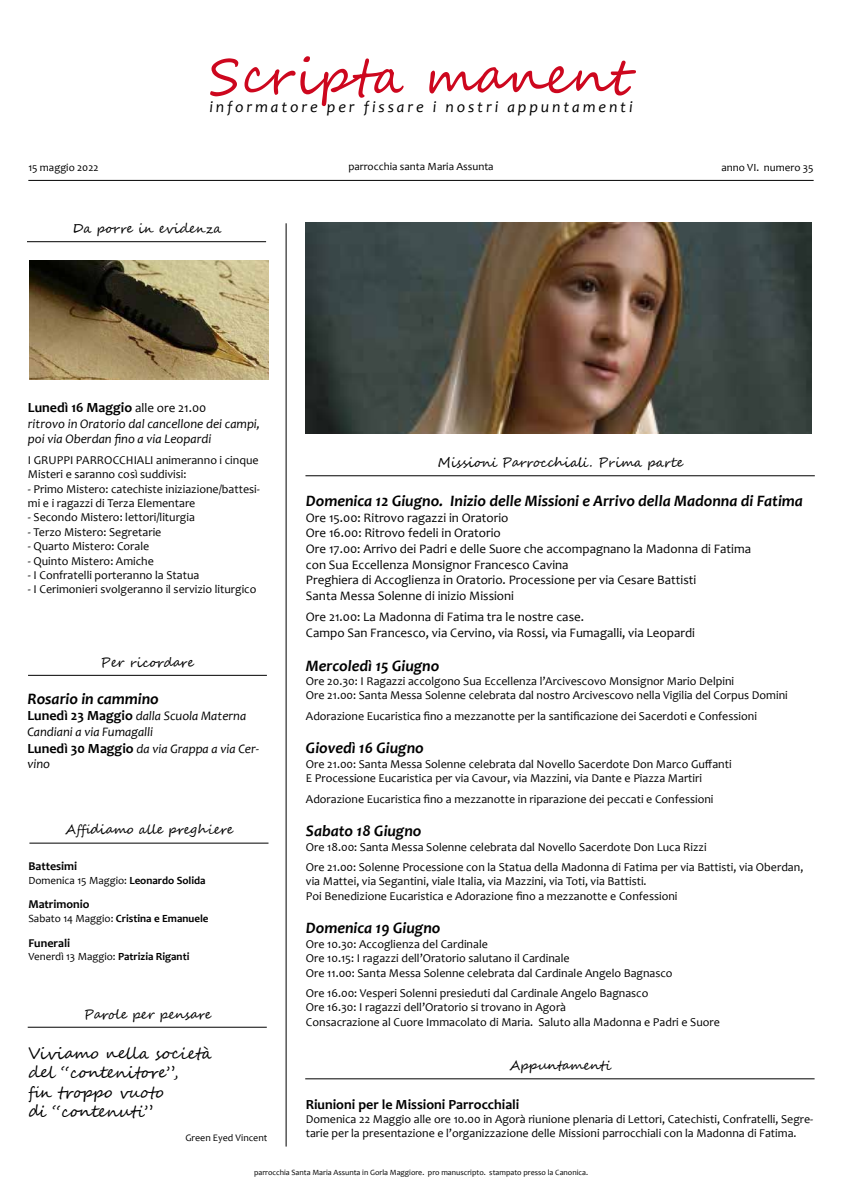
<style>
.page{position:relative;width:842px;height:1191px;background:#fff}
.page>*{position:absolute;margin:0;border:0;box-sizing:border-box;transform-origin:0 0}
.t1{font:50px "Segoe Script";letter-spacing:.01em;color:#cd071e}
.t2{font:italic 700 16px "Candara";color:#000}
.t3{font:16px/19.2px "Segoe Script";color:#000}
.t4{font:italic 16px "Candara";letter-spacing:.18em;color:#000}
.t5{font:700 14px "Candara";color:#000}
.t6{font:13px/15.6px "Candara";color:#000}
.t7{font:italic 13px/15.6px "Candara";color:#000}
.t8{font:13px "Segoe Script";color:#000}
.t9{font:13px "Segoe Script";letter-spacing:-.02em;color:#000}
.t10{font:12px/14.4px "Candara";color:#000}
.t11{font:700 12px "Candara";color:#000}
.t12{font:11px "Candara";color:#000}
.t13{font:700 11px "Candara";color:#000}
.t14{font:10px "Candara";color:#000}
.t15{font:8px "Candara";color:#000}
.s1{font-weight:400;font-size:13px}
.s2{font-weight:700;font-style:normal;font-size:14px}
.s3{font-weight:700}
.s4{font-weight:400}
</style>
<div class="page">
<hr style="left:286px;top:223px;width:1px;height:923px;background:#000">
<hr style="left:28px;top:180px;width:786px;height:1px;background:#000">
<hr style="left:28px;top:675px;width:239px;height:1px;background:#000">
<hr style="left:28px;top:1027px;width:239px;height:1px;background:#000">
<hr style="left:29px;top:843px;width:239px;height:1px;background:#000">
<hr style="left:27px;top:241px;width:239px;height:1px;background:#000">
<img style="left:29px;top:261px;width:239px;height:119px">
<hr style="left:305px;top:475px;width:510px;height:1px;background:#000">
<hr style="left:305px;top:1078px;width:509px;height:1px;background:#000">
<img style="left:305px;top:223px;width:507px;height:211px">
<h1 class="t1" style="left:209px;top:36px;width:421px">Scripta manent</h1>
<h2 class="t4" style="left:209px;top:97px;width:425px">informatore per fissare i nostri appuntamenti</h2>
<p class="t12" style="left:348px;top:160px;width:147px">parrocchia santa Maria Assunta</p>
<p class="t12" style="left:28px;top:160px;width:72px">15 maggio 2022</p>
<p class="t12" style="left:721px;top:160px;width:94px">anno VI. numero 35</p>
<p class="t8" style="left:72px;top:218px;width:151px">Da porre in evidenza</p>
<p class="t5" style="left:28px;top:399px;width:180px">Lunedì 16 Maggio <span class="s1">alle ore 21.00</span></p>
<p class="t7" style="left:28px;top:415px;width:234px">ritrovo in Oratorio dal cancellone dei campi, poi via Oberdan fino a via Leopardi</p>
<p class="t10" style="left:28px;top:452px;width:232px">I GRUPPI PARROCCHIALI animeranno i cinque<br>Misteri e saranno così suddivisi:</p>
<p class="t10" style="left:28px;top:481px;width:233px">- Primo Mistero: catechiste iniziazione/battesi&shy;mi e i ragazzi di Terza Elementare</p>
<p class="t10" style="left:28px;top:510px;width:169px">- Secondo Mistero: lettori/liturgia</p>
<p class="t10" style="left:28px;top:524px;width:135px">- Terzo Mistero: Segretarie</p>
<p class="t10" style="left:28px;top:539px;width:123px">- Quarto Mistero: Corale</p>
<p class="t10" style="left:28px;top:553px;width:127px">- Quinto Mistero: Amiche</p>
<p class="t10" style="left:28px;top:568px;width:173px">- I Confratelli porteranno la Statua</p>
<p class="t10" style="left:28px;top:582px;width:230px">- I Cerimonieri svolgeranno il servizio liturgico</p>
<p class="t8" style="left:100px;top:651px;width:95px">Per ricordare</p>
<h2 class="t2" style="left:27px;top:688px;width:133px">Rosario in cammino</h2>
<p class="t7" style="left:27px;top:708px;width:220px"><span class="s2">Lunedì 23 Maggio</span> dalla Scuola Materna<br>Candiani a via Fumagalli</p>
<p class="t7" style="left:27px;top:740px;width:233px"><span class="s2">Lunedì 30 Maggio</span> da via Grappa a via Cer&shy;vino</p>
<p class="t8" style="left:65px;top:819px;width:170px">Affidiamo alle preghiere</p>
<p class="t11" style="left:28px;top:859px;width:50px">Battesimi</p>
<p class="t12" style="left:28px;top:873px;width:179px">Domenica 15 Maggio: <span class="s3">Leonardo Solida</span></p>
<p class="t11" style="left:28px;top:897px;width:63px">Matrimonio</p>
<p class="t13" style="left:28px;top:911px;width:182px"><span class="s4">Sabato 14 Maggio:</span> Cristina e Emanuele</p>
<p class="t11" style="left:28px;top:935px;width:43px">Funerali</p>
<p class="t12" style="left:28px;top:949px;width:163px">Venerdì 13 Maggio: <span class="s3">Patrizia Riganti</span></p>
<p class="t9" style="left:84px;top:1003px;width:129px">Parole per pensare</p>
<h2 class="t3" style="left:28px;top:1044px;width:185px">Viviamo nella società del “contenitore”,<br>fin troppo vuoto<br>di “contenuti”</h2>
<p class="t14" style="left:185px;top:1131px;width:84px">Green Eyed Vincent</p>
<p class="t8" style="left:438px;top:452px;width:247px">Missioni Parrocchiali. Prima parte</p>
<h2 class="t2" style="left:306px;top:491px;width:498px">Domenica 12 Giugno. Inizio delle Missioni e Arrivo della Madonna di Fatima</h2>
<p class="t6" style="left:306px;top:509px;width:447px">Ore 15.00: Ritrovo ragazzi in Oratorio<br>Ore 16.00: Ritrovo fedeli in Oratorio<br>Ore 17.00: Arrivo dei Padri e delle Suore che accompagnano la Madonna di Fatima con Sua Eccellenza Monsignor Francesco Cavina<br>Preghiera di Accoglienza in Oratorio. Processione per via Cesare Battisti<br>Santa Messa Solenne di inizio Missioni</p>
<p class="t6" style="left:306px;top:609px;width:391px">Ore 21.00: La Madonna di Fatima tra le nostre case.<br>Campo San Francesco, via Cervino, via Rossi, via Fumagalli, via Leopardi</p>
<h2 class="t2" style="left:306px;top:655px;width:135px">Mercoledì 15 Giugno</h2>
<p class="t10" style="left:306px;top:673px;width:483px">Ore 20.30: I Ragazzi accolgono Sua Eccellenza l’Arcivescovo Monsignor Mario Delpini<br>Ore 21.00: Santa Messa Solenne celebrata dal nostro Arcivescovo nella Vigilia del Corpus Domini</p>
<p class="t10" style="left:306px;top:708px;width:452px">Adorazione Eucaristica fino a mezzanotte per la santificazione dei Sacerdoti e Confessioni</p>
<h2 class="t2" style="left:306px;top:738px;width:119px">Giovedì 16 Giugno</h2>
<p class="t10" style="left:306px;top:756px;width:427px">Ore 21.00: Santa Messa Solenne celebrata dal Novello Sacerdote Don Marco Guffanti<br>E Processione Eucaristica per via Cavour, via Mazzini, via Dante e Piazza Martiri</p>
<p class="t10" style="left:306px;top:791px;width:409px">Adorazione Eucaristica fino a mezzanotte in riparazione dei peccati e Confessioni</p>
<h2 class="t2" style="left:306px;top:821px;width:117px">Sabato 18 Giugno</h2>
<p class="t10" style="left:306px;top:836px;width:499px;line-height:20.4px">Ore 18.00: Santa Messa Solenne celebrata dal Novello Sacerdote Don Luca Rizzi<br>Ore 21.00: Solenne Processione con la Statua della Madonna di Fatima per via Battisti, via Oberdan,</p>
<p class="t10" style="left:306px;top:874px;width:373px">via Mattei, via Segantini, viale Italia, via Mazzini, via Toti, via Battisti.<br>Poi Benedizione Eucaristica e Adorazione fino a mezzanotte e Confessioni</p>
<h2 class="t2" style="left:306px;top:918px;width:136px">Domenica 19 Giugno</h2>
<p class="t10" style="left:306px;top:936px;width:368px">Ore 10.30: Accoglienza del Cardinale<br>Ore 10.15: I ragazzi dell’Oratorio salutano il Cardinale<br>Ore 11.00: Santa Messa Solenne celebrata dal Cardinale Angelo Bagnasco</p>
<p class="t10" style="left:306px;top:985px;width:415px">Ore 16.00: Vesperi Solenni presieduti dal Cardinale Angelo Bagnasco<br>Ore 16.30: I ragazzi dell’Oratorio si trovano in Agorà<br>Consacrazione al Cuore Immacolato di Maria. Saluto alla Madonna e Padri e Suore</p>
<p class="t8" style="left:510px;top:1055px;width:104px">Appuntamenti</p>
<p class="t5" style="left:306px;top:1095px;width:215px">Riunioni per le Missioni Parrocchiali</p>
<p class="t10" style="left:306px;top:1111px;width:509px">Domenica 22 Maggio alle ore 10.00 in Agorà riunione plenaria di Lettori, Catechisti, Confratelli, Segre&shy;tarie per la presentazione e l’organizzazione delle Missioni parrocchiali con la Madonna di Fatima.</p>
<p class="t15" style="left:254px;top:1167px;width:335px">parrocchia Santa Maria Assunta in Gorla Maggiore. pro manuscripto. stampato presso la Canonica.</p>
</div>
